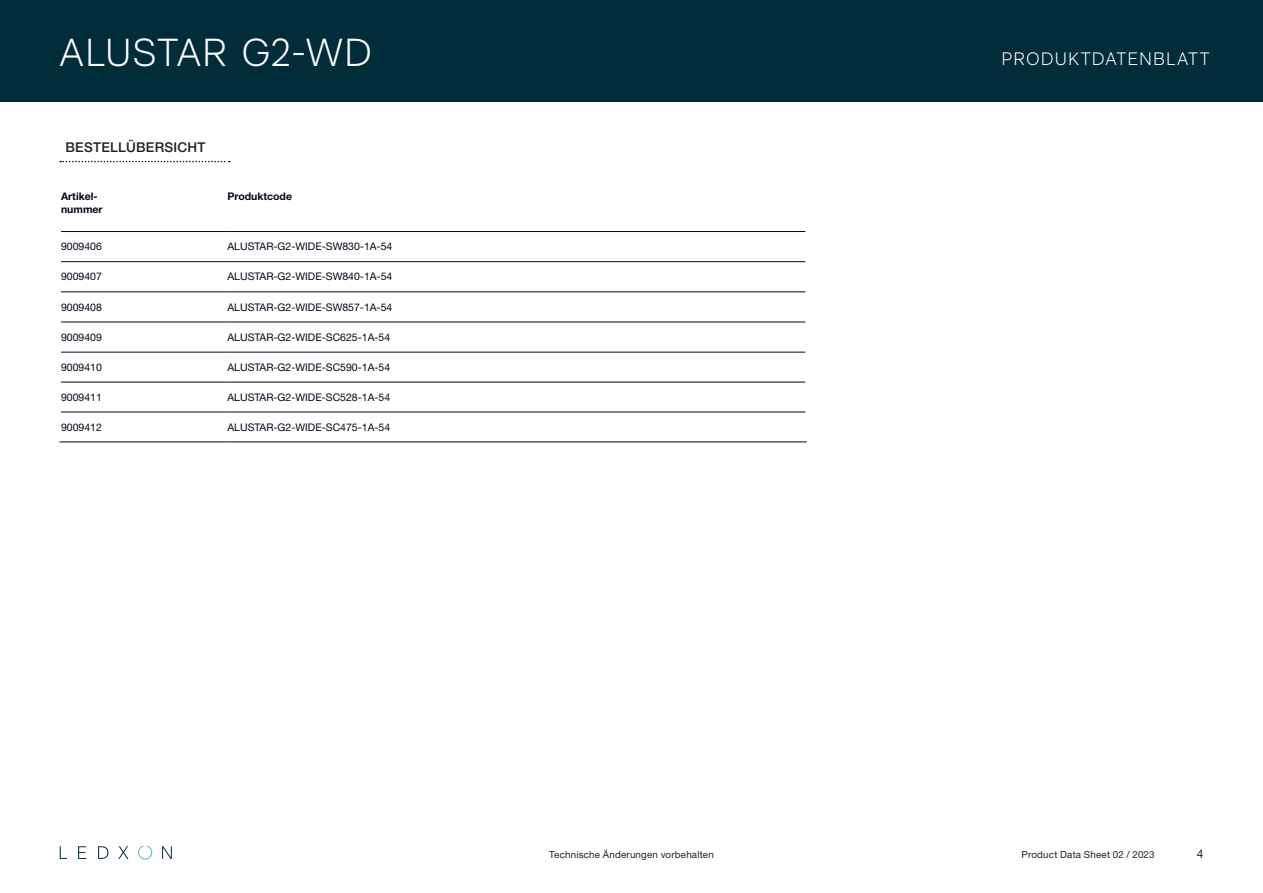
<style>
.page{position:relative;width:1263px;height:893px;background:#fff}
.page>*{position:absolute;margin:0;border:0;box-sizing:border-box;transform-origin:0 0}
.t1{font:300 39px "RM Neue";letter-spacing:.025em;color:#fff}
.t2{font:300 18px "RM Neue";letter-spacing:.06em;color:#fff}
.t3{font:500 13.5px "Helvetica Neue LT Std";letter-spacing:.02em;color:#231f20}
.t4{font:12px "Helvetica Neue LT Std";color:#231f20}
.t5{font:10.5px "Helvetica Neue LT Std";color:#000817}
.t6{font:700 10.5px/12.6px "Helvetica Neue LT Std";color:#000817}
.t7{font:9.75px "Helvetica Neue LT Std";letter-spacing:.02em;color:#231f20}
</style>
<div class="page">
<div style="left:0;top:0;width:1263px;height:102px;background:#002d39"></div>
<svg style="left:60px;top:846px;width:7px;height:13px"></svg>
<svg style="left:78px;top:846px;width:8px;height:13px"></svg>
<svg style="left:98px;top:846px;width:10px;height:13px"></svg>
<svg style="left:118px;top:846px;width:10px;height:13px"></svg>
<svg style="left:162px;top:846px;width:10px;height:13px"></svg>
<svg style="left:138px;top:845px;width:14px;height:14px"></svg>
<svg style="left:60px;top:161px;width:170px;height:1px"></svg>
<hr style="left:61px;top:231px;width:166px;height:1px;background:#000817">
<hr style="left:227px;top:231px;width:578px;height:1px;background:#000817">
<hr style="left:61px;top:261px;width:166px;height:1px;background:#000817">
<hr style="left:227px;top:261px;width:578px;height:1px;background:#000817">
<hr style="left:61px;top:292px;width:166px;height:1px;background:#000817">
<hr style="left:227px;top:292px;width:578px;height:1px;background:#000817">
<hr style="left:61px;top:322px;width:166px;height:1px;background:#000817">
<hr style="left:227px;top:322px;width:578px;height:1px;background:#000817">
<hr style="left:61px;top:352px;width:166px;height:1px;background:#000817">
<hr style="left:227px;top:352px;width:578px;height:1px;background:#000817">
<hr style="left:61px;top:382px;width:166px;height:1px;background:#000817">
<hr style="left:227px;top:382px;width:578px;height:1px;background:#000817">
<hr style="left:61px;top:412px;width:166px;height:1px;background:#000817">
<hr style="left:227px;top:412px;width:578px;height:1px;background:#000817">
<hr style="left:60px;top:442px;width:167px;height:1px;background:#000817">
<hr style="left:227px;top:442px;width:580px;height:1px;background:#000817">
<h1 class="t1" style="left:60px;top:29px;width:314px">ALUSTAR G2-WD</h1>
<p class="t3" style="left:66px;top:139px;width:142px">BESTELLÜBERSICHT</p>
<p class="t6" style="left:61px;top:190px;width:43px">Artikel&shy;nummer</p>
<p class="t6" style="left:227px;top:190px;width:66px">Produktcode</p>
<p class="t5" style="left:61px;top:240px;width:42px">9009406</p>
<p class="t5" style="left:227px;top:240px;width:166px">ALUSTAR-G2-WIDE-SW830-1A-54</p>
<p class="t5" style="left:61px;top:270px;width:42px">9009407</p>
<p class="t5" style="left:227px;top:270px;width:166px">ALUSTAR-G2-WIDE-SW840-1A-54</p>
<p class="t5" style="left:61px;top:301px;width:42px">9009408</p>
<p class="t5" style="left:227px;top:301px;width:166px">ALUSTAR-G2-WIDE-SW857-1A-54</p>
<p class="t5" style="left:61px;top:331px;width:42px">9009409</p>
<p class="t5" style="left:227px;top:331px;width:164px">ALUSTAR-G2-WIDE-SC625-1A-54</p>
<p class="t5" style="left:61px;top:361px;width:42px">9009410</p>
<p class="t5" style="left:227px;top:361px;width:164px">ALUSTAR-G2-WIDE-SC590-1A-54</p>
<p class="t5" style="left:61px;top:391px;width:42px">9009411</p>
<p class="t5" style="left:227px;top:391px;width:164px">ALUSTAR-G2-WIDE-SC528-1A-54</p>
<p class="t5" style="left:61px;top:421px;width:42px">9009412</p>
<p class="t5" style="left:227px;top:421px;width:164px">ALUSTAR-G2-WIDE-SC475-1A-54</p>
<h2 class="t2" style="left:1002px;top:48px;width:209px">PRODUKTDATENBLATT</h2>
<p class="t7" style="left:549px;top:848px;width:166px">Technische Änderungen vorbehalten</p>
<p class="t7" style="left:1022px;top:848px;width:134px">Product Data Sheet 02 / 2023</p>
<p class="t4" style="left:1197px;top:846px;width:8px">4</p>
</div>
